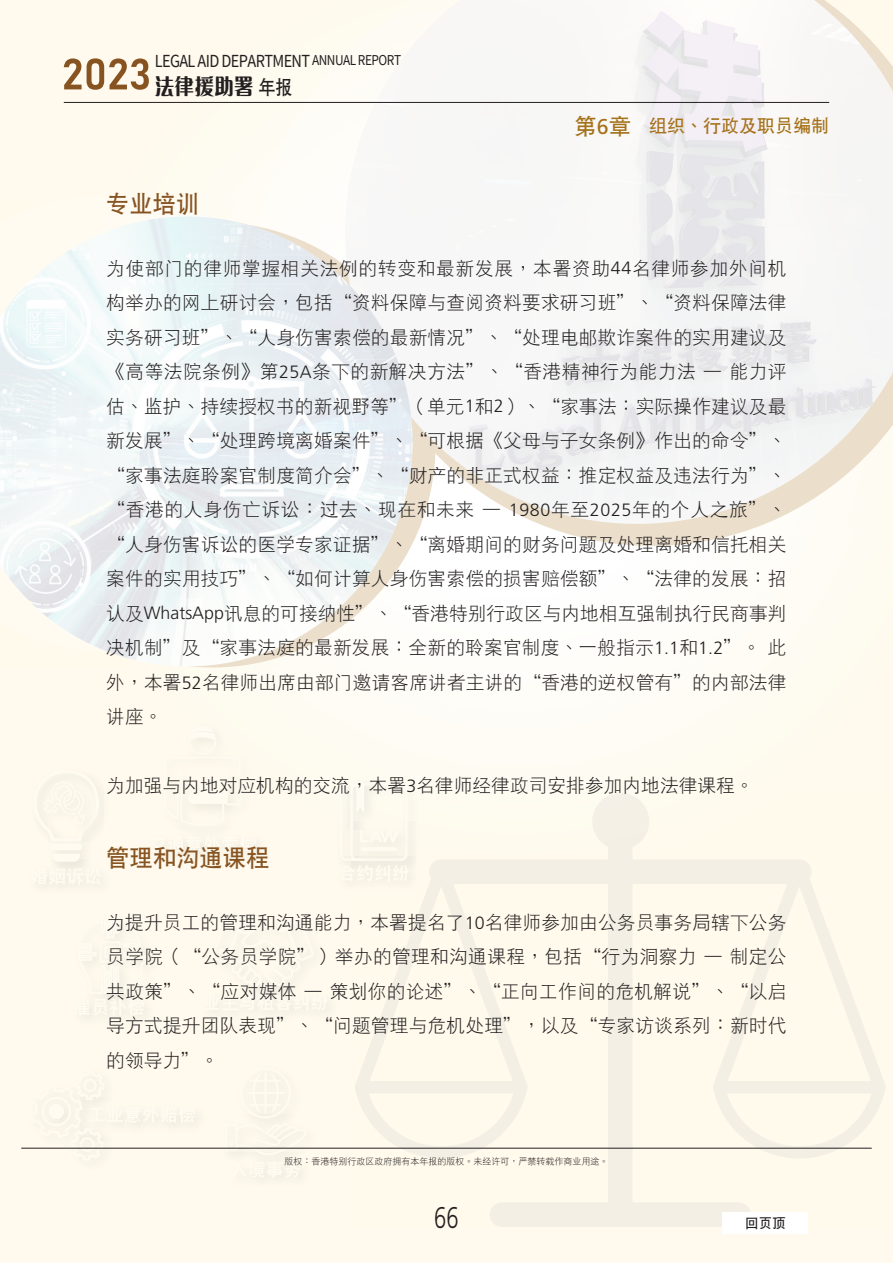
<style>
.page{position:relative;width:893px;height:1263px;background:#fffaed}
.page>*{position:absolute;margin:0;border:0;box-sizing:border-box;transform-origin:0 0}
.t1{font:300 30px "Frutiger LT Std";color:#231f20;scale:.73 1}
.txt_medhead{font:24px "DF Hei W7 GB5";color:#875421}
.t2{font:800 22.5px "M Ellan HK";color:#231f20;scale:.88 1}
.txt{font:18.75px/34.5px "DF Hei W3 GB5";letter-spacing:.005em;color:#231f20;text-align:justify}
.t3{font:18px "DF Hei W7 GB5";color:#a5711a}
.t4{font:16.5px "Taipei Sans TC Beta";letter-spacing:-.04em;color:#231f20;scale:.88 1}
.t5{font:13.5px "DF Hei W7 GB5";color:#231f20}
.t6{font:9px "DF Hei W3 GB5";color:#231f20}
.s1{font-size:13.5px}
.s2{font-family:"DF Hei W7 GB5";font-weight:400;font-size:19.5px}
.s3{font-size:22.5px}
.s4{font-family:"Frutiger LT Std";font-size:21.3px}
.s5{font-family:"Frutiger LT Std";font-weight:300;font-size:17.85px}
</style>
<div class="page">
<div style="left:256px;top:101px;width:516px;height:484px;background:#fefdfa"></div>
<svg style="left:436px;top:524px;width:345px;height:22px;fill:#fefdf8"></svg>
<svg style="left:355px;top:793px;width:530px;height:434px"></svg>
<svg style="left:225px;top:1114px;width:81px;height:38px"></svg>
<div style="left:50px;top:843px;width:32px;height:7px;background:#fffbf1;border-radius:3px"></div>
<svg style="left:195px;top:738px;width:36px;height:71px"></svg>
<svg style="left:31px;top:868px;width:70px;height:16px"></svg>
<svg style="left:176px;top:843px;width:80px;height:9px"></svg>
<img style="left:409px;top:793px;width:16px;height:63px">
<img style="left:409px;top:821px;width:6px;height:35px">
<img style="left:355px;top:856px;width:71px;height:43px">
<svg style="left:351px;top:786px;width:58px;height:95px"></svg>
<svg style="left:87px;top:934px;width:57px;height:81px"></svg>
<svg style="left:248px;top:985px;width:43px;height:25px"></svg>
<svg style="left:28px;top:1097px;width:167px;height:51px"></svg>
<img style="left:225px;top:1152px;width:81px;height:20px">
<svg style="left:230px;top:1161px;width:71px;height:17px"></svg>
<img style="left:0;top:216px;width:413px;height:450px">
<img style="left:345px;top:0;width:548px;height:524px">
<hr style="left:21px;top:1148px;width:851px;height:1px;background:#231f20">
<div style="left:723px;top:1212px;width:85px;height:21px;background:#fff"></div>
<hr style="left:64px;top:102px;width:765px;height:1px;background:#231f20">
<svg style="left:64px;top:58px;width:85px;height:32px"></svg>
<p class="t4" style="left:155px;top:51px;width:281px">LEGAL AID DEPARTMENT <span class="s1">ANNUAL REPORT</span></p>
<p class="t2" style="left:155px;top:71px;width:158px">法律援助署<span class="s2">年報</span></p>
<p class="txt_medhead" style="left:106px;top:191px;width:95px">專業培訓</p>
<p class="t3" style="left:574px;top:117px;width:256px"><span class="s3">第</span><span class="s4">6</span><span class="s3">章</span> 組織、行政及職員編制</p>
<p class="txt" style="left:106px;top:251px;width:682px">為使部門的律師掌握相關法例的轉變和最新發展，本署資助<span class="s5">44</span>名律師參加外間機構舉辦的網上研討會，包括“資料保障與查閱資料要求研習班”、“資料保障法律實務研習班”、“人身傷害索償的最新情況”、“處理電郵欺詐案件的實用建議及《高等法院條例》第<span class="s5">25A</span>條下的新解決方法”、“香港精神行為能力法 — 能力評估、監護、持續授權書的新視野等”（單元<span class="s5">1</span>和<span class="s5">2</span>）、“家事法：實際操作建議及最新發展”、“處理跨境離婚案件”、“可根據《父母與子女條例》作出的命令”、“家事法庭聆案官制度簡介會”、“財產的非正式權益：推定權益及違法行為”、“香港的人身傷亡訴訟：過去、現在和未來 — <span class="s5">1980</span>年至<span class="s5">2025</span>年的個人之旅”、“人身傷害訴訟的醫學專家證據”、“離婚期間的財務問題及處理離婚和信託相關案件的實用技巧”、“如何計算人身傷害索償的損害賠償額”、“法律的發展：招認及<span class="s5">WhatsApp</span>訊息的可接納性”、“香港特別行政區與內地相互強制執行民商事判決機制”及“家事法庭的最新發展：全新的聆案官制度、一般指示<span class="s5">1.1</span>和<span class="s5">1.2</span>”。此外，本署<span class="s5">52</span>名律師出席由部門邀請客席講者主講的“香港的逆權管有”的內部法律講座。</p>
<p class="txt" style="left:106px;top:768px;width:649px">為加強與內地對應機構的交流，本署<span class="s5">3</span>名律師經律政司安排參加內地法律課程。</p>
<p class="txt_medhead" style="left:106px;top:845px;width:164px">管理和溝通課程</p>
<p class="txt" style="left:106px;top:905px;width:682px">為提升員工的管理和溝通能力，本署提名了<span class="s5">10</span>名律師參加由公務員事務局轄下公務員學院（“公務員學院”）舉辦的管理和溝通課程，包括“行為洞察力 — 制定公共政策”、“應對媒體 — 策劃你的論述”、“正向工作間的危機解說”、“以啟導方式提升團隊表現”、“問題管理與危機處理”，以及“專家訪談系列：新時代的領導力”。</p>
<p class="t6" style="left:284px;top:1157px;width:326px">版權：香港特別行政區政府擁有本年報的版權。未經許可，嚴禁轉載作商業用途。</p>
<h1 class="t1" style="left:434px;top:1201px;width:35px">66</h1>
<p class="t5" style="left:745px;top:1216px;width:42px">回頁頂</p>
</div>
